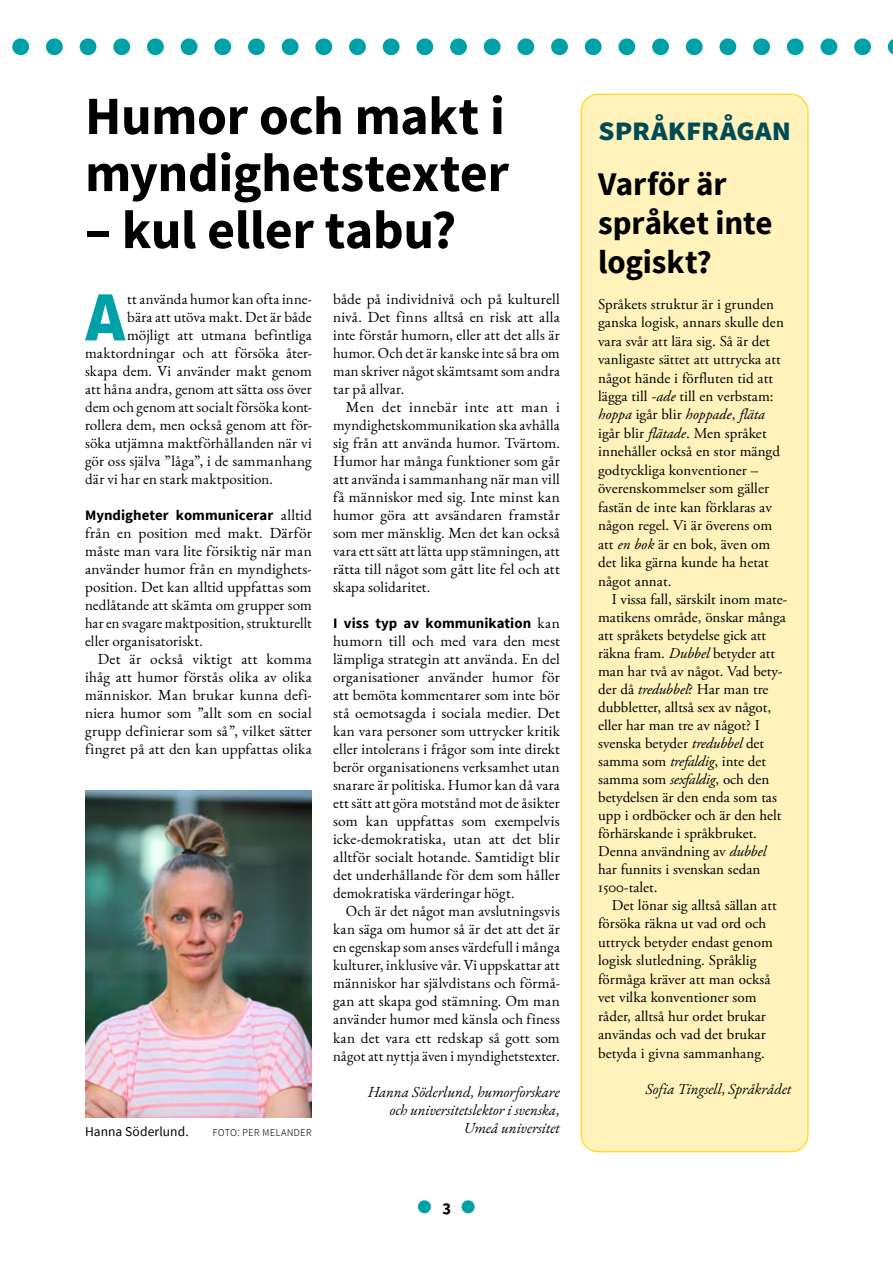
<style>
.page{position:relative;width:893px;height:1263px;background:#fff}
.page>*{position:absolute;margin:0;border:0;box-sizing:border-box;transform-origin:0 0}
.Brödtext_anfang{font:69px "Proxima Nova Cond Extrabld";color:#00a0a9}
.Rubrik{font:700 54px/57px "Source Sans Pro";letter-spacing:-.01em;color:#000}
.Spaltrubrik{font:700 33px/39px "Source Sans Pro";letter-spacing:-.005em;color:#000}
.Vinjett{font:33px "Source Sans Variable";letter-spacing:-.005em;color:#004a55}
.t1{font:16.5px "Source Sans Variable";color:#000}
.Brödtext{font:15px/18px "EB Garamond";letter-spacing:.01em;color:#000;text-align:justify}
.Brödtext_utan_indrag{font:15px/18px "EB Garamond";letter-spacing:.01em;color:#000;text-align:justify}
.Notistext{font:15px/18px "Adobe Garamond Pro";color:#000}
.Notistext_utan_indrag{font:15px/18.5px "Adobe Garamond Pro";letter-spacing:.005em;color:#000}
.Brödtext_anfang-2{font:15px "EB Garamond";letter-spacing:.005em;color:#000}
.Byline{font:italic 15px/18px "EB Garamond";letter-spacing:-.005em;color:#000;text-align:right}
.Brödtext-2{font:italic 15px "EB Garamond";letter-spacing:-.01em;color:#000}
.Brödtext_utan_indrag-2{font:700 14.4px "Source Sans Pro";color:#000}
.Bildtext{font:13.5px "Source Sans Variable";letter-spacing:-.005em;color:#000;scale:.9 1}
.Bildtext-2{font:13.5px "Source Sans Pro";letter-spacing:.005em;color:#000}
.s1{font-family:"EB Garamond";font-weight:400;font-size:15px}
.s2{color:#00a0a9}
.s3{font-style:italic}
</style>
<div class="page">
<div style="left:581px;top:94px;width:227px;height:1058px;background:#fff2bb;border-radius:17px"></div>
<div style="left:580px;top:94px;width:229px;height:1058px;border:2px solid #ffde3c;border-radius:17px"></div>
<svg style="left:12px;top:38px;width:881px;height:17px"></svg>
<img style="left:85px;top:790px;width:227px;height:327px">
<h1 class="Rubrik" style="left:85px;top:87px;width:425px">Humor och makt i myndighetstexter</h1>
<h1 class="Rubrik" style="left:85px;top:201px;width:373px">– kul eller tabu?</h1>
<p class="Brödtext_anfang" style="left:86px;top:267px;width:41px">A</p>
<p class="Brödtext_anfang-2" style="left:127px;top:290px;width:186px">tt använda humor kan ofta inne-</p>
<p class="Brödtext_anfang-2" style="left:127px;top:308px;width:186px">bära att utöva makt. Det är både</p>
<p class="Brödtext_anfang-2" style="left:127px;top:326px;width:186px">möjligt att utmana befintliga</p>
<p class="Brödtext_anfang-2" style="left:85px;top:344px;width:228px">maktordningar och att försöka åter-</p>
<p class="Brödtext_anfang-2" style="left:85px;top:362px;width:228px">skapa dem. Vi använder makt genom</p>
<p class="Brödtext_anfang-2" style="left:85px;top:380px;width:228px">att håna andra, genom att sätta oss över</p>
<p class="Brödtext_anfang-2" style="left:85px;top:398px;width:228px">dem och genom att socialt försöka kont-</p>
<p class="Brödtext_anfang-2" style="left:85px;top:416px;width:228px">rollera dem, men också genom att för-</p>
<p class="Brödtext_anfang-2" style="left:85px;top:434px;width:228px">söka utjämna maktförhållanden när vi</p>
<p class="Brödtext_anfang-2" style="left:85px;top:452px;width:228px">gör oss själva ”låga”, i de sammanhang</p>
<p class="Brödtext_anfang-2" style="left:85px;top:470px;width:189px">där vi har en stark maktposition.</p>
<p class="Brödtext_utan_indrag-2" style="left:85px;top:506px;width:228px">Myndigheter kommunicerar <span class="s1">alltid</span></p>
<p class="Brödtext_utan_indrag" style="left:85px;top:524px;width:228px">från en position med makt. Därför måste man vara lite försiktig när man använder humor från en myndighets&shy;position. Det kan alltid uppfattas som nedlåtande att skämta om grupper som har en svagare maktposition, strukturellt eller organisatoriskt.</p>
<p class="Brödtext" style="left:85px;top:650px;width:228px;text-indent:13px">Det är också viktigt att komma ihåg att humor förstås olika av olika människor. Man brukar kunna defi&shy;niera humor som ”allt som en social grupp definierar som så”, vilket sätter fingret på att den kan uppfattas olika</p>
<p class="Bildtext-2" style="left:85px;top:1123px;width:105px">Hanna Söderlund.</p>
<p class="Bildtext" style="left:213px;top:1123px;width:112px">foto: per melander</p>
<p class="Brödtext" style="left:333px;top:290px;width:228px">både på individnivå och på kulturell nivå. Det finns alltså en risk att alla inte förstår humorn, eller att det alls är humor. Och det är kanske inte så bra om man skriver något skämtsamt som andra tar på allvar.</p>
<p class="Brödtext" style="left:333px;top:398px;width:228px;text-indent:13px">Men det innebär inte att man i myndighetskommunikation ska avhålla sig från att använda humor. Tvärtom.<br>Humor har många funktioner som går att använda i sammanhang när man vill få människor med sig. Inte minst kan humor göra att avsändaren framstår som mer mänsklig. Men det kan också vara ett sätt att lätta upp stämningen, att rätta till något som gått lite fel och att skapa solidaritet.</p>
<p class="Brödtext_utan_indrag-2" style="left:333px;top:614px;width:228px">I viss typ av kommunikation <span class="s1">kan</span></p>
<p class="Brödtext_utan_indrag" style="left:333px;top:632px;width:228px">humorn till och med vara den mest lämpliga strategin att använda. En del organisationer använder humor för att bemöta kommentarer som inte bör stå oemotsagda i sociala medier. Det kan vara personer som uttrycker kritik eller intolerans i frågor som inte direkt berör organisationens verksamhet utan snarare är politiska. Humor kan då vara ett sätt att göra motstånd mot de åsikter som kan uppfattas som exempelvis icke-demokratiska, utan att det blir alltför socialt hotande. Samtidigt blir det underhållande för dem som håller demokratiska värderingar högt.</p>
<p class="Brödtext" style="left:333px;top:902px;width:228px;text-indent:13px">Och är det något man avslutningsvis kan säga om humor så är det att det är en egenskap som anses värdefull i många kulturer, inklusive vår. Vi uppskattar att människor har självdistans och förmå&shy;gan att skapa god stämning. Om man använder humor med känsla och finess kan det vara ett redskap så gott som något att nyttja även i myndighetstexter.</p>
<p class="Byline" style="left:368px;top:1082px;width:193px">Hanna Söderlund, humorforskare och universitetslektor i svenska,<br>Umeå universitet</p>
<p class="t1" style="left:418px;top:1197px;width:59px"><span class="s2">●</span> 3 <span class="s2">●</span></p>
<h1 class="Vinjett" style="left:598px;top:109px;width:195px">språkfrågan</h1>
<p class="Spaltrubrik" style="left:598px;top:164px;width:176px">Varför är språket inte logiskt?</p>
<p class="Notistext_utan_indrag" style="left:598px;top:295px;width:187px">Språkets struktur är i grunden ganska logisk, annars skulle den vara svår att lära sig. Så är det vanligaste sättet att uttrycka att något hände i förfluten tid att lägga till <span class="s3">-ade</span> till en verbstam: <span class="s3">hoppa</span> igår blir <span class="s3">hoppade</span>, <span class="s3">fläta </span>igår blir <span class="s3">flätade</span>. Men språket innehåller också en stor mängd godtyckliga konventioner – överenskommelser som gäller fastän de inte kan förklaras av någon regel. Vi är överens om att <span class="s3">en bok</span> är en bok, även om det lika gärna kunde ha hetat något annat.</p>
<p class="Notistext" style="left:598px;top:590px;width:191px;text-indent:14px">I vissa fall, särskilt inom mate&shy;matikens område, önskar många att språkets betydelse gick att räkna fram. <span class="s3">Dubbel</span> betyder att man har två av något. Vad bety&shy;der då <span class="s3">tredubbel</span>? Har man tre dubbletter, alltså sex av något, eller har man tre av något? I svenska betyder <span class="s3">tredubbel</span> det samma som <span class="s3">trefaldig</span>, inte det samma som <span class="s3">sexfaldig</span>, och den betydelsen är den enda som tas upp i ordböcker och är den helt förhärskande i språkbruket.<br>Denna användning av <span class="s3">dubbel </span>har funnits i svenskan sedan<br>1500-talet.</p>
<p class="Notistext" style="left:598px;top:896px;width:180px;line-height:18.5px;text-indent:14px">Det lönar sig alltså sällan att försöka räkna ut vad ord och uttryck betyder endast genom logisk slutledning. Språklig förmåga kräver att man också vet vilka konventioner som råder, alltså hur ordet brukar användas och vad det brukar betyda i givna sammanhang.</p>
<p class="Brödtext-2" style="left:646px;top:1079px;width:147px">Sofia Tingsell, Språkrådet</p>
</div>
